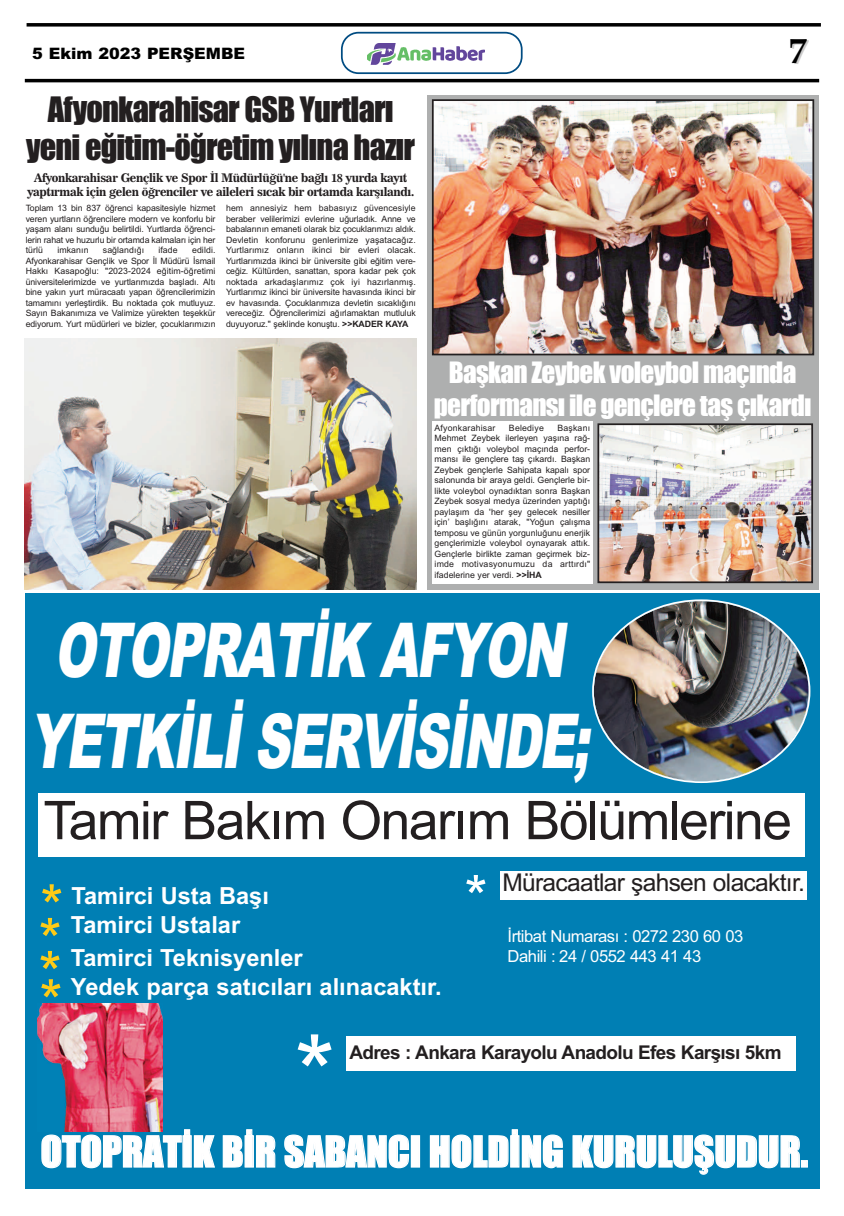
<style>
.page{position:relative;width:844px;height:1216px;background:#fff}
.page>*{position:absolute;margin:0;border:0;box-sizing:border-box;transform-origin:0 0}
.t1{font:105.17px "Arial";color:#fff}
.t2{font:900 75.77px/90.9px "Arial";color:#fff;text-align:center;scale:.65 1}
.t3{font:59.76px "Arial";color:#fecb16}
.t4{font:59.76px "Arial";color:#fff}
.t5{font:53.46px "Arial";letter-spacing:-.03em;color:#231f20}
.t6{font:39.55px "Impact";color:#fff}
.t7{font:700 36.57px "Palatino";color:#000}
.t8{font:32.38px/37.6px "Impact";letter-spacing:-.025em;color:#231f20;text-align:center}
.t9{font:27.21px/32.6px "Impact";letter-spacing:-.025em;color:#fff;text-align:center}
.t10{font:24.5px "Arial";letter-spacing:-.03em;color:#231f20}
.t11{font:700 23.54px/33.2px "Arial";color:#fff}
.t12{font:700 18.99px "Arial";letter-spacing:-.035em;color:#231f20}
.t13{font:16.62px/19.9px "Arial";letter-spacing:-.03em;color:#fff}
.t14{font:900 15.75px "Arial";color:#000}
.t15{font:11.81px/14.1px "News 706 BT Bold C";letter-spacing:-.025em;color:#231f20;text-align:center}
.t16{font:8.75px/10.5px "Arial";letter-spacing:-.01em;color:#231f20;text-align:justify}
.t17{font:8.75px "Arial";letter-spacing:.02em;color:#231f20}
.t18{font:8.75px "Arial";letter-spacing:.01em;color:#231f20}
.s1{font-weight:700}
</style>
<div class="page">
<svg style="left:27px;top:23px;width:793px;height:4px;background:#1f1f1f"></svg>
<hr style="left:25px;top:79px;width:794px;height:3px;background:#000">
<svg style="left:341px;top:32px;width:181px;height:42px"></svg>
<img style="left:367px;top:41px;width:117px;height:26px">
<div style="left:25px;top:593px;width:794px;height:595px;background:#007fb4"></div>
<div style="left:38px;top:793px;width:766px;height:64px;background:#fff"></div>
<div style="left:500px;top:871px;width:307px;height:28px;background:#fff"></div>
<div style="left:347px;top:1036px;width:448px;height:34px;background:#fff"></div>
<img style="left:592px;top:599px;width:218px;height:184px">
<img style="left:37px;top:1003px;width:126px;height:128px">
<img style="left:25px;top:338px;width:391px;height:251px">
<div style="left:427px;top:95px;width:392px;height:494px;background:#aeafaf"></div>
<img style="left:435px;top:102px;width:376px;height:250px">
<div style="left:432px;top:99px;width:382px;height:256px;border:2px solid #231f20"></div>
<div style="left:432px;top:422px;width:160px;height:162px;background:#fff"></div>
<img style="left:600px;top:426px;width:209px;height:154px">
<div style="left:597px;top:423px;width:215px;height:160px;border:2px solid #231f20"></div>
<h3 class="t14" style="left:32px;top:44px;width:214px">5 Ekim 2023 PERŞEMBE</h3>
<h3 class="t7" style="left:788px;top:28px;width:20px">7</h3>
<h3 class="t8" style="left:26px;top:92px;width:390px">Afyonkarahisar GSB Yurtları yeni eğitim-öğretim yılına hazır</h3>
<h3 class="t15" style="left:27px;top:170px;width:388px">Afyonkarahisar Gençlik ve Spor İl Müdürlüğü'ne bağlı 18 yurda kayıt yaptırmak için gelen öğrenciler ve aileleri sıcak bir ortamda karşılandı.</h3>
<p class="t16" style="left:26px;top:203px;width:191px">Toplam 13 bin 837 öğrenci kapasitesiyle hizmet veren yurtların öğrencilere modern ve konforlu bir yaşam alanı sunduğu belirtildi. Yurtlarda öğrenci&shy;lerin rahat ve huzurlu bir ortamda kalmaları için her türlü</p>
<p class="t16" style="left:226px;top:203px;width:191px">hem annesiyiz hem babasıyız güvencesiyle beraber velilerimizi evlerine uğurladık. Anne ve babalarının emaneti olarak biz çocuklarımızı aldık.<br>Devletin konforunu genlerimize yaşatacağız.<br>Yurtlarımız onların ikinci bir evleri olacak.<br>Yurtlarımızda ikinci bir üniversite gibi eğitim vere&shy;ceğiz. Kültürden, sanattan, spora kadar pek çok noktada arkadaşlarımız çok iyi hazırlanmış.<br>Yurtlarımız ikinci bir üniversite havasında ikinci bir ev havasında. Çocuklarımıza devletin sıcaklığını vereceğiz. Öğrencilerimizi ağırlamaktan mutluluk duyuyoruz." şeklinde konuştu. <span class="s1">&gt;&gt;KADER KAYA</span></p>
<p class="t18" style="left:57px;top:245px;width:33px">imkanın</p>
<p class="t18" style="left:103px;top:245px;width:43px">sağlandığı</p>
<p class="t16" style="left:158px;top:245px;width:21px">ifade</p>
<p class="t16" style="left:26px;top:245px;width:191px;text-indent:166px">edildi.<br>Afyonkarahisar Gençlik ve Spor İl Müdürü İsmail Hakkı Kasapoğlu: "2023-2024 eğitim-öğretimi üniversitelerimizde ve yurtlarımızda başladı. Altı bine yakın yurt müracaatı yapan öğrencilerimizin tamamını yerleştirdik. Bu noktada çok mutluyuz.<br>Sayın Bakanımıza ve Valimize yürekten teşekkür ediyorum. Yurt müdürleri ve bizler, çocuklarımızın</p>
<h3 class="t9" style="left:433px;top:357px;width:379px">Başkan Zeybek voleybol maçında performansı ile gençlere taş çıkardı</h3>
<p class="t17" style="left:434px;top:423px;width:62px">Afyonkarahisar</p>
<p class="t17" style="left:509px;top:423px;width:36px">Belediye</p>
<p class="t16" style="left:434px;top:422px;width:157px;text-indent:123px">Başkanı Mehmet Zeybek ilerleyen yaşına rağ&shy;men çıktığı voleybol maçında perfor&shy;mansı ile gençlere taş çıkardı. Başkan Zeybek gençlerle Sahipata kapalı spor salonunda bir araya geldi. Gençlerle bir&shy;likte voleybol oynadıktan sonra Başkan Zeybek sosyal medya üzerinden yaptığı paylaşım da 'her şey gelecek nesiller için’ başlığını atarak, "Yoğun çalışma temposu ve günün yorgunluğunu enerjik gençlerimizle voleybol oynayarak attık.<br>Gençlerle birlikte zaman geçirmek biz&shy;imde motivasyonumuzu da arttırdı" ifadelerine yer verdi. <span class="s1">&gt;&gt;İHA</span></p>
<h2 class="t2" style="left:29px;top:605px;width:884px">OTOPRATİK AFYON<br>YETKİLİ SERVİSİNDE;</h2>
<h3 class="t5" style="left:43px;top:789px;width:749px">Tamir Bakım Onarım Bölümlerine</h3>
<h3 class="t10" style="left:502px;top:868px;width:304px">Müracaatlar şahsen olacaktır.</h3>
<h3 class="t4" style="left:464px;top:862px;width:25px">*</h3>
<h3 class="t3" style="left:40px;top:872px;width:25px">*</h3>
<h3 class="t11" style="left:71px;top:878px;width:199px">Tamirci Usta Başı</h3>
<h3 class="t3" style="left:38px;top:905px;width:25px">*</h3>
<h3 class="t3" style="left:38px;top:938px;width:25px">*</h3>
<h3 class="t3" style="left:39px;top:967px;width:25px">*</h3>
<h3 class="t11" style="left:71px;top:908px;width:233px">Tamirci Ustalar<br>Tamirci Teknisyenler</h3>
<h3 class="t13" style="left:507px;top:926px;width:237px">İrtibat Numarası : 0272 230 60 03<br>Dahili : 24 / 0552 443 41 43</h3>
<h3 class="t11" style="left:71px;top:970px;width:372px">Yedek parça satıcıları alınacaktır.</h3>
<h1 class="t1" style="left:294px;top:1013px;width:42px">*</h1>
<h3 class="t12" style="left:349px;top:1040px;width:433px">Adres : Ankara Karayolu Anadolu Efes Karşısı 5km</h3>
<h3 class="t6" style="left:41px;top:1130px;width:768px">OTOPRATİK BİR SABANCI HOLDİNG KURULUŞUDUR.</h3>
</div>
